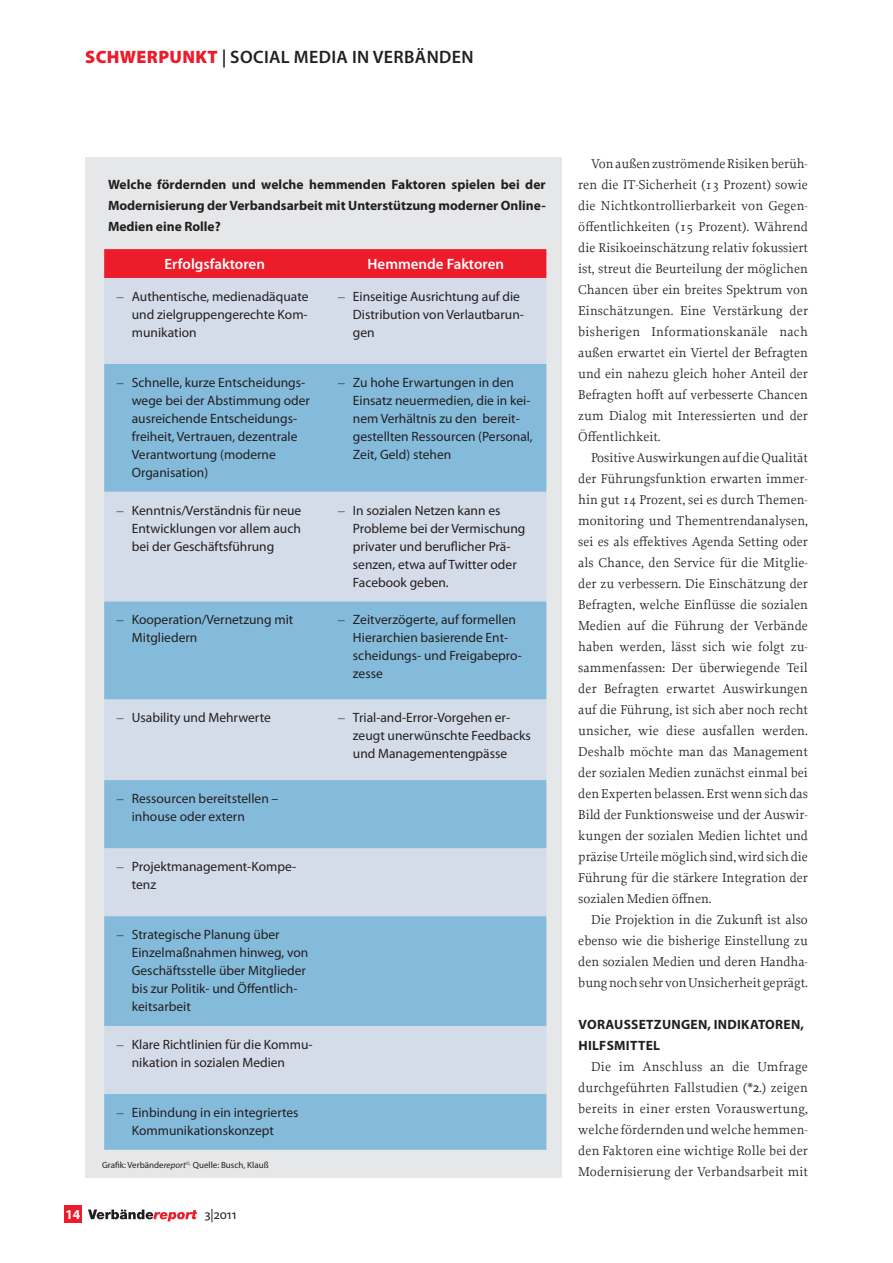
<style>
.page{position:relative;width:893px;height:1263px;background:#fff}
.page>*{position:absolute;margin:0;border:0;box-sizing:border-box;transform-origin:0 0}
.t1{font:600 18px "Myriad Pro";letter-spacing:.02em;color:#231f20}
.t2{font:600 15px "Myriad Pro";color:#fff}
.t3{font:13.5px/21px "Proforma";color:#231f20;text-align:justify}
.t4{font:13.5px/18px "Myriad Pro";color:#231f20}
.t5{font:700 13.5px/21px "Myriad Pro";color:#231f20;text-align:justify}
.t6{font:700 13.5px/21px "Myriad Pro";letter-spacing:.02em;color:#231f20}
.t7{font:700 13.5px "Myriad Pro";color:#fff}
.t8{font:9px "Myriad Pro";color:#231f20}
.s1{font-weight:900;color:#ed1c2b}
.s2{font-family:"Proforma"}
.s3{font-style:italic}
.s4{font-family:"Myriad Pro"}
</style>
<div class="page">
<div style="left:64px;top:1205px;width:18px;height:17px;background:#ed1c2b"></div>
<svg style="left:88px;top:1209px;width:109px;height:12px"></svg>
<div style="left:85px;top:157px;width:476px;height:1021px;background:#e6e7e8"></div>
<div style="left:104px;top:249px;width:442px;height:29px;background:#ed1c2b"></div>
<div style="left:104px;top:278px;width:442px;height:86px;background:#d4dbe9"></div>
<svg style="left:104px;top:364px;width:442px;height:786px;background:#a5c8e0"></svg>
<h1 class="t1" style="left:85px;top:50px;width:390px"><span class="s1">SCHWERPUNKT</span> | SOCIAL MEDIA IN VERBÄNDEN</h1>
<p class="t5" style="left:108px;top:175px;width:439px">Welche fördernden und welche hemmenden Faktoren spielen bei der Modernisierung der Verbandsarbeit mit Unterstützung moderner Online-Medien eine Rolle?</p>
<p class="t2" style="left:164px;top:259px;width:102px">Erfolgsfaktoren</p>
<p class="t2" style="left:368px;top:259px;width:138px">Hemmende Faktoren</p>
<p class="t4" style="left:132px;top:289px;width:178px;text-align:justify;text-indent:-15px"><span class="s2">–</span> Authentische, medienadäquate und zielgruppengerechte Kom&shy;munikation</p>
<p class="t4" style="left:353px;top:289px;width:173px;text-indent:-15px"><span class="s2">–</span> Einseitige Ausrichtung auf die<br>Distribution von Verlautbarun&shy;gen</p>
<p class="t4" style="left:132px;top:375px;width:180px;text-indent:-15px"><span class="s2">–</span> Schnelle, kurze Entscheidungs&shy;wege bei der Abstimmung oder ausreichende Entscheidungs&shy;freiheit, Vertrauen, dezentrale<br>Verantwortung (moderne<br>Organisation)</p>
<p class="t4" style="left:353px;top:375px;width:181px;text-indent:-15px"><span class="s2">–</span> Zu hohe Erwartungen in den<br>Einsatz neuermedien, die in kei&shy;nem Verhältnis zu den bereit&shy;gestellten Ressourcen (Personal,<br>Zeit, Geld) stehen</p>
<p class="t4" style="left:132px;top:502px;width:171px;text-align:justify;text-indent:-15px"><span class="s2">–</span> Kenntnis/Verständnis für neue Entwicklungen vor allem auch bei der Geschäftsführung</p>
<p class="t4" style="left:353px;top:502px;width:174px;text-indent:-15px"><span class="s2">–</span> In sozialen Netzen kann es<br>Probleme bei der Vermischung privater und beruflicher Prä&shy;senzen, etwa auf Twitter oder<br>Facebook geben.</p>
<p class="t4" style="left:132px;top:612px;width:163px;text-indent:-15px"><span class="s2">–</span> Kooperation/Vernetzung mit<br>Mitgliedern</p>
<p class="t4" style="left:353px;top:612px;width:171px;text-indent:-15px"><span class="s2">–</span> Zeitverzögerte, auf formellen<br>Hierarchien basierende Ent&shy;scheidungs- und Freigabepro&shy;zesse</p>
<p class="t4" style="left:117px;top:710px;width:155px"><span class="s2">–</span> Usability und Mehrwerte</p>
<p class="t4" style="left:353px;top:710px;width:179px;text-indent:-15px"><span class="s2">–</span> Trial-and-Error-Vorgehen er&shy;zeugt unerwünschte Feedbacks und Managementengpässe</p>
<p class="t4" style="left:132px;top:791px;width:148px;text-indent:-15px"><span class="s2">–</span> Ressourcen bereitstellen – inhouse oder extern</p>
<p class="t4" style="left:132px;top:859px;width:166px;text-indent:-15px"><span class="s2">–</span> Projektmanagement-Kompe&shy;tenz</p>
<p class="t4" style="left:132px;top:927px;width:178px;text-indent:-15px"><span class="s2">–</span> Strategische Planung über<br>Einzelmaßnahmen hinweg, von<br>Geschäftsstelle über Mitglieder bis zur Politik- und Öffentlich&shy;keitsarbeit</p>
<p class="t4" style="left:132px;top:1037px;width:182px;text-indent:-15px"><span class="s2">–</span> Klare Richtlinien für die Kommu&shy;nikation in sozialen Medien</p>
<p class="t4" style="left:132px;top:1105px;width:168px;text-indent:-15px"><span class="s2">–</span> Einbindung in ein integriertes<br>Kommunikationskonzept</p>
<p class="t8" style="left:102px;top:1161px;width:168px">Grafik: Verbände<span class="s3">report</span><sup>©,</sup> Quelle: Busch, Klauß</p>
<p class="t7" style="left:65px;top:1209px;width:16px">14</p>
<p class="t4" style="left:205px;top:1207px;width:34px">3|2011</p>
<p class="t3" style="left:578px;top:154px;width:231px;text-indent:13px">Von außen zuströmende Risiken berüh&shy;ren die IT-Sicherheit (13 Prozent) sowie die Nichtkontrollierbarkeit von Gegen&shy;öffentlichkeiten (15 Prozent). Während die Risikoeinschätzung relativ fokussiert ist, streut die Beurteilung der möglichen Chancen über ein breites Spektrum von Einschätzungen. Eine Verstärkung der bisherigen Informationskanäle nach außen erwartet ein Viertel der Befragten und ein nahezu gleich hoher Anteil der Befragten hofft auf verbesserte Chancen zum Dialog mit Interessierten und der Öffentlichkeit.</p>
<p class="t3" style="left:578px;top:448px;width:231px;text-indent:13px">Positive Auswirkungen auf die Qualität der Führungsfunktion erwarten immer&shy;hin gut 14 Prozent, sei es durch Themen&shy;monitoring und Thementrendanalysen, sei es als effektives Agenda Setting oder als Chance, den Service für die Mitglie&shy;der zu verbessern. Die Einschätzung der Befragten, welche Einflüsse die sozialen Medien auf die Führung der Verbände haben werden, lässt sich wie folgt zu&shy;sammenfassen: Der überwiegende Teil der Befragten erwartet Auswirkungen auf die Führung, ist sich aber noch recht unsicher, wie diese ausfallen werden.<br>Deshalb möchte man das Management der sozialen Medien zunächst einmal bei den Experten belassen. Erst wenn sich das Bild der Funktionsweise und der Auswir&shy;kungen der sozialen Medien lichtet und präzise Urteile möglich sind, wird sich die Führung für die stärkere Integration der sozialen Medien öffnen.</p>
<p class="t3" style="left:578px;top:910px;width:231px;text-indent:13px">Die Projektion in die Zukunft ist also ebenso wie die bisherige Einstellung zu den sozialen Medien und deren Handha&shy;bung noch sehr von Unsicherheit geprägt.</p>
<p class="t6" style="left:578px;top:1015px;width:227px">VORAUSSETZUNGEN, INDIKATOREN,<br>HILFSMITTEL</p>
<p class="t3" style="left:578px;top:1057px;width:231px;text-indent:13px">Die im Anschluss an die Umfrage durchgeführten Fallstudien (<span class="s4">*2</span>.) zeigen bereits in einer ersten Vorauswertung, welche fördernden und welche hemmen&shy;den Faktoren eine wichtige Rolle bei der Modernisierung der Verbandsarbeit mit</p>
</div>
